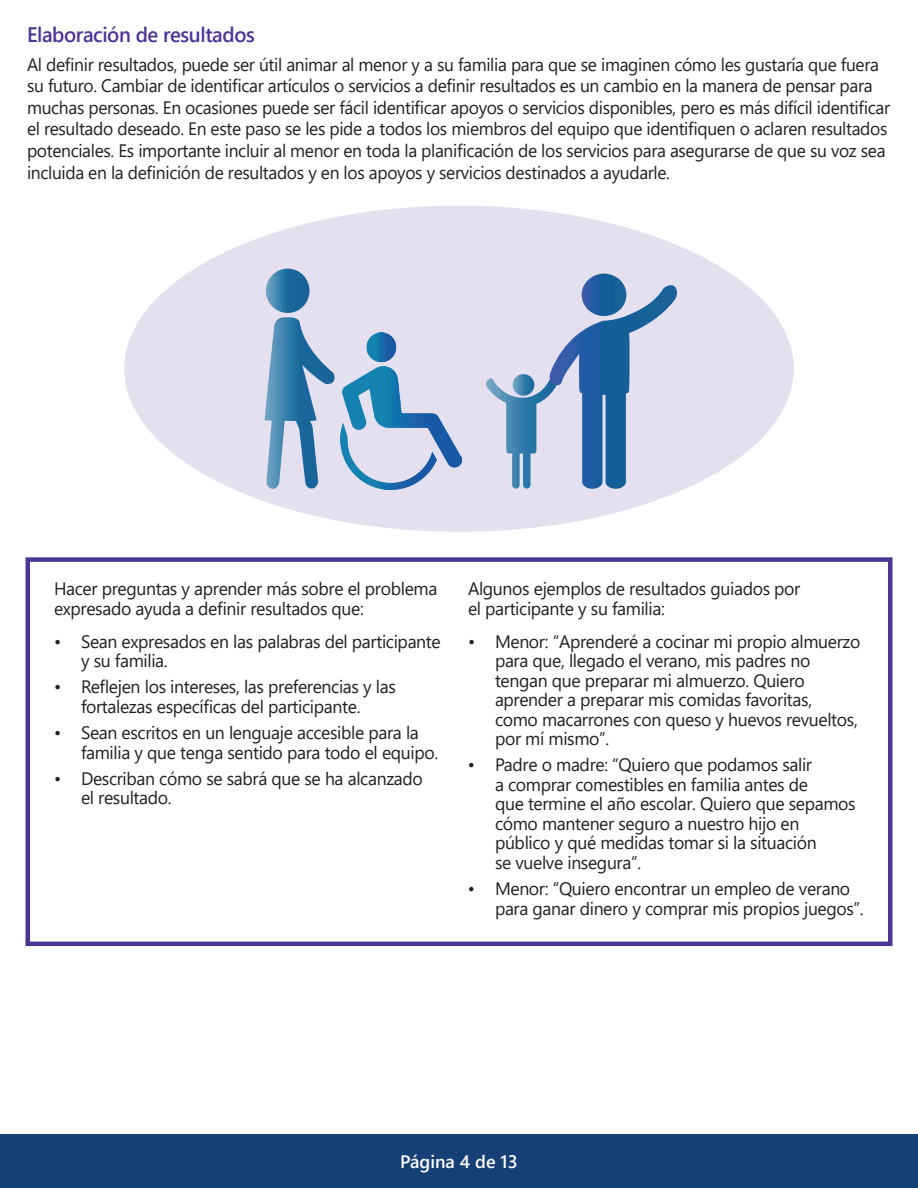
<style>
.page{position:relative;width:918px;height:1188px;background:#fff}
.page>*{position:absolute;margin:0;border:0;box-sizing:border-box;transform-origin:0 0}
.t1{font:600 21px "Segoe UI";letter-spacing:-.02em;color:#4d3595}
.t2{font:18px/19.5px "Segoe UI";letter-spacing:-.02em;color:#231f20}
.t3{font:600 18px "Segoe UI";color:#fff}
</style>
<div class="page">
<div style="left:124px;top:206px;width:670px;height:326px;background:#e4e0ef;border-radius:50%"></div>
<svg style="left:486px;top:274px;width:191px;height:215px"></svg>
<div style="left:1px;top:1134px;width:917px;height:54px;background:#163f75"></div>
<div style="left:26px;top:557px;width:866px;height:389px;border:4px solid #4d3595"></div>
<img style="left:340px;top:332px;width:122px;height:157px">
<svg style="left:265px;top:269px;width:70px;height:220px"></svg>
<hr style="left:917px;top:1136px;width:1px;height:52px;background:#0d5b95">
<p class="t1" style="left:27px;top:15px;width:229px">Elaboración de resultados</p>
<p class="t2" style="left:27px;top:52px;width:865px;line-height:21.6px">Al definir resultados, puede ser útil animar al menor y a su familia para que se imaginen cómo les gustaría que fuera su futuro. Cambiar de identificar artículos o servicios a definir resultados es un cambio en la manera de pensar para muchas personas. En ocasiones puede ser fácil identificar apoyos o servicios disponibles, pero es más difícil identificar el resultado deseado. En este paso se les pide a todos los miembros del equipo que identifiquen o aclaren resultados potenciales. Es importante incluir al menor en toda la planificación de los servicios para asegurarse de que su voz sea incluida en la definición de resultados y en los apoyos y servicios destinados a ayudarle.</p>
<p class="t2" style="left:54px;top:577px;width:385px">Hacer preguntas y aprender más sobre el problema expresado ayuda a definir resultados que:</p>
<p class="t2" style="left:81px;top:630px;width:361px;text-indent:-27px">• Sean expresados en las palabras del participante y su familia.</p>
<p class="t2" style="left:54px;top:676px;width:343px;text-align:center">• Reflejen los intereses, las preferencias y las fortalezas específicas del participante.</p>
<p class="t2" style="left:81px;top:721px;width:359px;text-indent:-27px">• Sean escritos en un lenguaje accesible para la familia y que tenga sentido para todo el equipo.</p>
<p class="t2" style="left:81px;top:767px;width:343px;text-indent:-27px">• Describan cómo se sabrá que se ha alcanzado el resultado.</p>
<p class="t2" style="left:468px;top:577px;width:334px">Algunos ejemplos de resultados guiados por el participante y su familia:</p>
<p class="t2" style="left:495px;top:630px;width:367px;text-indent:-27px">• Menor: “Aprenderé a cocinar mi propio almuerzo para que, llegado el verano, mis padres no tengan que preparar mi almuerzo. Quiero aprender a preparar mis comidas favoritas,<br>como macarrones con queso y huevos revueltos, por mí mismo”.</p>
<p class="t2" style="left:495px;top:754px;width:362px;text-indent:-27px">• Padre o madre: “Quiero que podamos salir<br>a comprar comestibles en familia antes de<br>que termine el año escolar. Quiero que sepamos cómo mantener seguro a nuestro hijo en público y qué medidas tomar si la situación<br>se vuelve insegura”.</p>
<p class="t2" style="left:495px;top:877px;width:370px;text-indent:-27px">• Menor: “Quiero encontrar un empleo de verano para ganar dinero y comprar mis propios juegos”.</p>
<p class="t3" style="left:400px;top:1144px;width:119px">Página 4 de 13</p>
</div>
